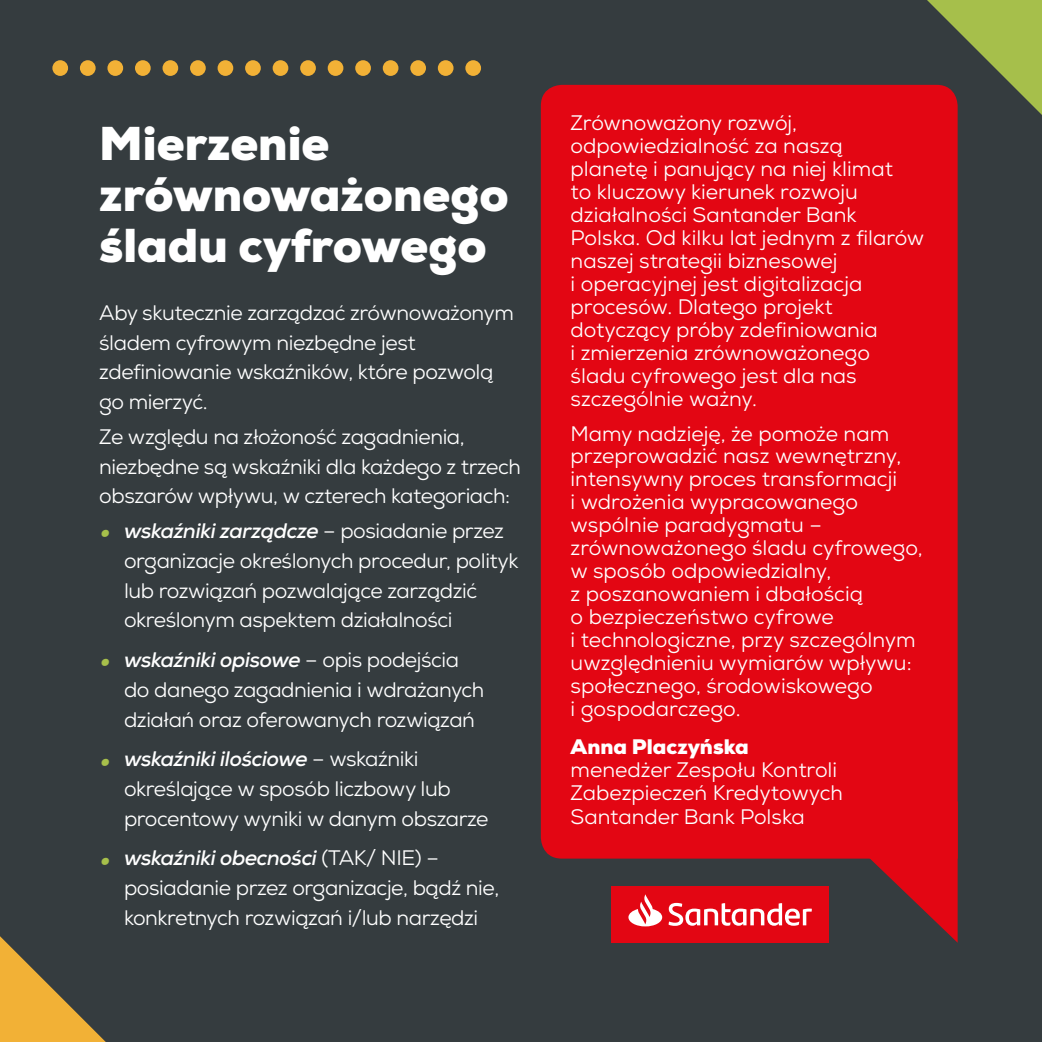
<style>
.page{position:relative;width:1042px;height:1042px;background:#353c3f}
.page>*{position:absolute;margin:0;border:0;box-sizing:border-box;transform-origin:0 0}
.t1{font:900 47.43px/51.1px "Nexa";color:#fff}
.t2{font:21px/22.9px "Nexa";letter-spacing:-.015em;color:#fff}
.t3{font:900 21px "Nexa";color:#fff}
.s1{font-weight:700;font-style:italic;font-size:31.5px;color:#a7c04b}
.s2{font-weight:700;font-style:italic}
</style>
<div class="page">
<div style="left:465px;top:60px;width:16px;height:16px;background:#f2b136;border-radius:50%"></div>
<div style="left:438px;top:60px;width:15px;height:16px;background:#f2b136;border-radius:50%"></div>
<div style="left:410px;top:60px;width:16px;height:16px;background:#f2b136;border-radius:50%"></div>
<div style="left:383px;top:60px;width:15px;height:16px;background:#f2b136;border-radius:50%"></div>
<div style="left:355px;top:60px;width:16px;height:16px;background:#f2b136;border-radius:50%"></div>
<div style="left:328px;top:60px;width:15px;height:16px;background:#f2b136;border-radius:50%"></div>
<div style="left:300px;top:60px;width:16px;height:16px;background:#f2b136;border-radius:50%"></div>
<div style="left:273px;top:60px;width:15px;height:16px;background:#f2b136;border-radius:50%"></div>
<div style="left:245px;top:60px;width:16px;height:16px;background:#f2b136;border-radius:50%"></div>
<div style="left:218px;top:60px;width:15px;height:16px;background:#f2b136;border-radius:50%"></div>
<div style="left:190px;top:60px;width:16px;height:16px;background:#f2b136;border-radius:50%"></div>
<div style="left:162px;top:60px;width:16px;height:16px;background:#f2b136;border-radius:50%"></div>
<div style="left:135px;top:60px;width:16px;height:16px;background:#f2b136;border-radius:50%"></div>
<div style="left:107px;top:60px;width:16px;height:16px;background:#f2b136;border-radius:50%"></div>
<div style="left:80px;top:60px;width:16px;height:16px;background:#f2b136;border-radius:50%"></div>
<div style="left:52px;top:60px;width:16px;height:16px;background:#f2b136;border-radius:50%"></div>
<svg style="left:0;top:936px;width:106px;height:106px"></svg>
<svg style="left:867px;top:0;width:175px;height:202px"></svg>
<div style="left:541px;top:85px;width:416px;height:773px;background:#e30613"></div>
<div style="left:611px;top:886px;width:218px;height:57px;background:#e30613"></div>
<svg style="left:628px;top:801px;width:329px;height:141px"></svg>
<h1 class="t1" style="left:99px;top:118px;width:411px">Mierzenie zrównoważonego śladu cyfrowego</h1>
<p class="t2" style="left:99px;top:298px;width:416px;line-height:29.8px">Aby skutecznie zarządzać zrównoważonym śladem cyfrowym niezbędne jest zdefiniowanie wskaźników, które pozwolą go mierzyć.</p>
<p class="t2" style="left:99px;top:422px;width:423px;line-height:29.8px">Ze względu na złożoność zagadnienia, niezbędne są wskaźniki dla każdego z trzech obszarów wpływu, w czterech kategoriach:</p>
<p class="t2" style="left:124px;top:516px;width:396px;line-height:29.8px;text-indent:-25px"><span class="s1">•</span> <span class="s2">wskaźniki zarządcze</span> – posiadanie przez organizacje określonych procedur, polityk lub rozwiązań pozwalające zarządzić określonym aspektem działalności</p>
<p class="t2" style="left:124px;top:645px;width:362px;line-height:29.8px;text-indent:-25px"><span class="s1">•</span> <span class="s2">wskaźniki opisowe</span> – opis podejścia do danego zagadnienia i wdrażanych działań oraz oferowanych rozwiązań</p>
<p class="t2" style="left:124px;top:744px;width:366px;line-height:29.8px;text-indent:-25px"><span class="s1">•</span> <span class="s2">wskaźniki ilościowe</span> – wskaźniki określające w sposób liczbowy lub procentowy wyniki w danym obszarze</p>
<p class="t2" style="left:124px;top:843px;width:377px;line-height:29.8px;text-indent:-25px"><span class="s1">•</span> <span class="s2">wskaźniki obecności</span> (TAK/ NIE) – posiadanie przez organizacje, bądź nie, konkretnych rozwiązań i/lub narzędzi</p>
<p class="t2" style="left:570px;top:112px;width:355px">Zrównoważony rozwój, odpowiedzialność za naszą planetę i panujący na niej klimat<br>to kluczowy kierunek rozwoju działalności Santander Bank<br>Polska. Od kilku lat jednym z filarów naszej strategii biznesowej<br>i operacyjnej jest digitalizacja procesów. Dlatego projekt dotyczący próby zdefiniowania<br>i zmierzenia zrównoważonego śladu cyfrowego jest dla nas szczególnie ważny.</p>
<p class="t2" style="left:570px;top:422px;width:354px">Mamy nadzieję, że pomoże nam przeprowadzić nasz wewnętrzny, intensywny proces transformacji<br>i wdrożenia wypracowanego wspólnie paradygmatu – zrównoważonego śladu cyfrowego, w sposób odpowiedzialny,<br>z poszanowaniem i dbałością<br>o bezpieczeństwo cyfrowe<br>i technologiczne, przy szczególnym uwzględnieniu wymiarów wpływu: społecznego, środowiskowego<br>i gospodarczego.</p>
<p class="t3" style="left:570px;top:733px;width:180px">Anna Placzyńska</p>
<p class="t2" style="left:570px;top:758px;width:274px;line-height:23.6px">menedżer Zespołu Kontroli<br>Zabezpieczeń Kredytowych<br>Santander Bank Polska</p>
</div>
